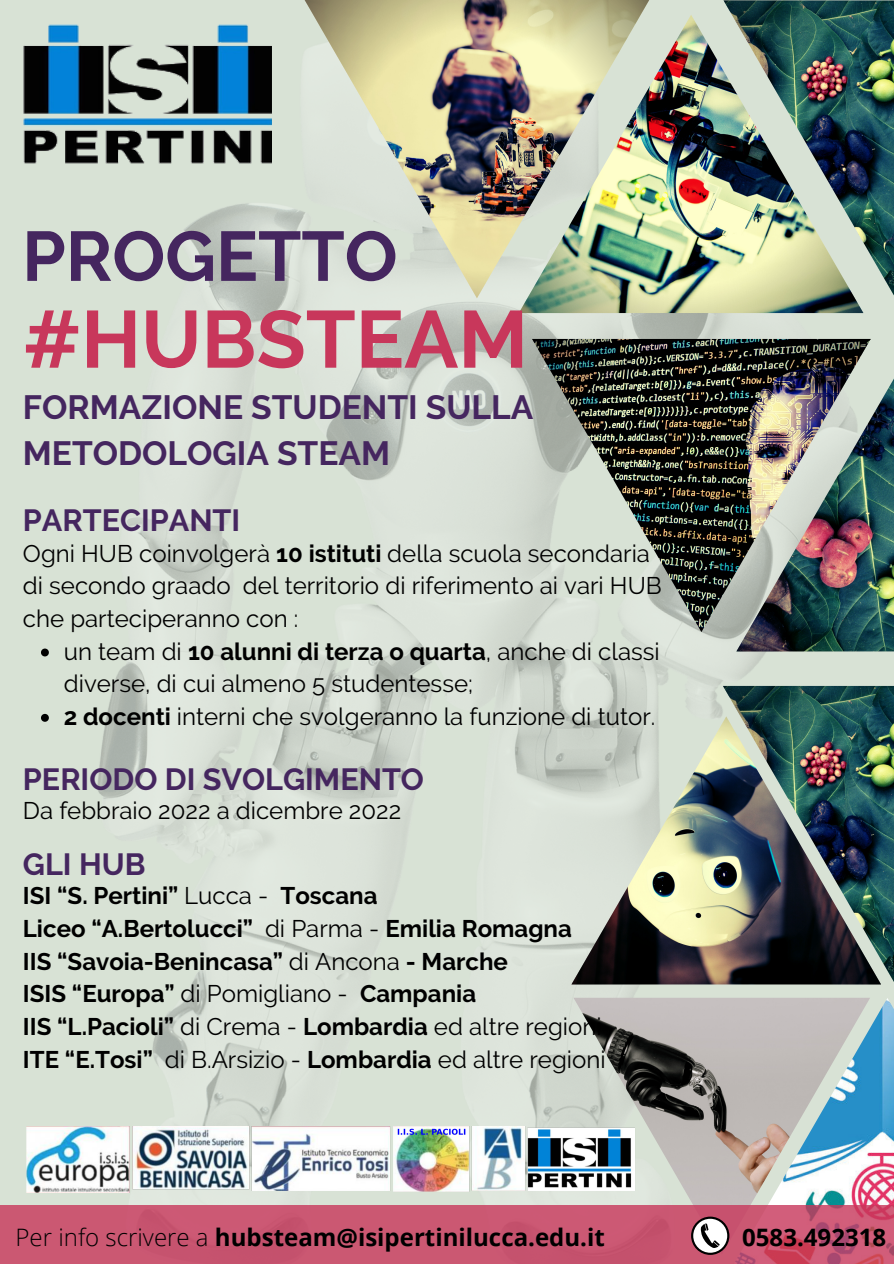
<style>
.page{position:relative;width:894px;height:1264px;background:#fff}
.page>*{position:absolute;margin:0;border:0;box-sizing:border-box;transform-origin:0 0}
.t1{font:700 80.55px "Raleway";color:#c8375b}
.t2{font:700 69.9px "Raleway";color:#45265f}
.t3{font:700 33.6px/46.2px "Raleway";color:#45265f}
.t4{font:700 30.6px "Raleway";color:#45265f}
.t5{font:24px/32.7px "Raleway";color:#000}
.t6{font:700 24px "Raleway";color:#000}
.t7{font:700 24px "Open Sans";color:#000}
.s1{font-weight:700}
.s2{font-weight:400}
.s3{font-weight:300}
</style>
<div class="page">
<img style="left:0;top:0;width:893px;height:1204px">
<img style="left:304px;top:0;width:345px;height:298px">
<img style="left:723px;top:1px;width:170px;height:298px">
<img style="left:532px;top:339px;width:338px;height:293px">
<img style="left:722px;top:686px;width:171px;height:298px">
<img style="left:518px;top:15px;width:345px;height:298px">
<img style="left:736px;top:353px;width:157px;height:298px">
<img style="left:571px;top:716px;width:309px;height:268px">
<img style="left:573px;top:997px;width:120px;height:207px">
<img style="left:693px;top:997px;width:200px;height:207px">
<img style="left:23px;top:17px;width:249px;height:157px">
<div style="left:0;top:1204px;width:893px;height:59px;background:#cb5872"></div>
<svg style="left:691px;top:1216px;width:38px;height:38px"></svg>
<div style="left:693px;top:1218px;width:34px;height:34px;background:#fff;border-radius:50%"></div>
<svg style="left:700px;top:1223px;width:19px;height:25px"></svg>
<img style="left:22px;top:1126px;width:661px;height:66px">
<svg style="left:41px;top:648px;width:8px;height:8px"></svg>
<svg style="left:41px;top:714px;width:8px;height:7px"></svg>
<p class="t2" style="left:22px;top:215px;width:377px">PROGETTO</p>
<p class="t1" style="left:23px;top:292px;width:506px">#HUBSTEAM</p>
<p class="t3" style="left:23px;top:383px;width:511px">FORMAZIONE STUDENTI SULLA<br>METODOLOGIA STEAM</p>
<p class="t4" style="left:23px;top:502px;width:219px">PARTECIPANTI</p>
<p class="t5" style="left:23px;top:537px;width:640px">Ogni HUB coinvolgerà <span class="s1">10 istituti</span> della scuola secondaria di secondo graado del territorio di riferimento ai vari HUB che parteciperanno con :</p>
<p class="t5" style="left:64px;top:635px;width:597px">un team di <span class="s1">10 alunni di terza o quarta</span>, anche di classi diverse, di cui almeno 5 studentesse;</p>
<p class="t5" style="left:64px;top:700px;width:593px"><span class="s1">2 docenti</span> interni che svolgeranno la funzione di tutor.</p>
<p class="t4" style="left:23px;top:761px;width:402px">PERIODO DI SVOLGIMENTO</p>
<p class="t5" style="left:23px;top:794px;width:379px">Da febbraio 2022 a dicembre 2022</p>
<p class="t4" style="left:23px;top:846px;width:124px">GLI HUB</p>
<p class="t6" style="left:23px;top:881px;width:356px">ISI “S. Pertini” <span class="s2">Lucca -</span> Toscana</p>
<p class="t6" style="left:23px;top:914px;width:550px">Liceo “A.Bertolucci” <span class="s2">di Parma -</span> Emilia Romagna</p>
<p class="t6" style="left:23px;top:947px;width:486px">IIS “Savoia-Benincasa” <span class="s2">di Ancona</span> - Marche</p>
<p class="t6" style="left:23px;top:979px;width:454px">ISIS “Europa” <span class="s2">di Pomigliano -</span> Campania</p>
<p class="t6" style="left:23px;top:1012px;width:580px">IIS “L.Pacioli” <span class="s2">di Crema -</span> Lombardia <span class="s2">ed altre regioni</span></p>
<p class="t5" style="left:23px;top:1042px;width:584px"><span class="s1">ITE “E.Tosi”</span> di B.Arsizio - <span class="s1">Lombardia</span> ed altre regioni</p>
<p class="t7" style="left:16px;top:1219px;width:590px"><span class="s3">Per info scrivere a</span> hubsteam@isipertinilucca.edu.it</p>
<p class="t7" style="left:742px;top:1219px;width:145px">0583.492318</p>
</div>
